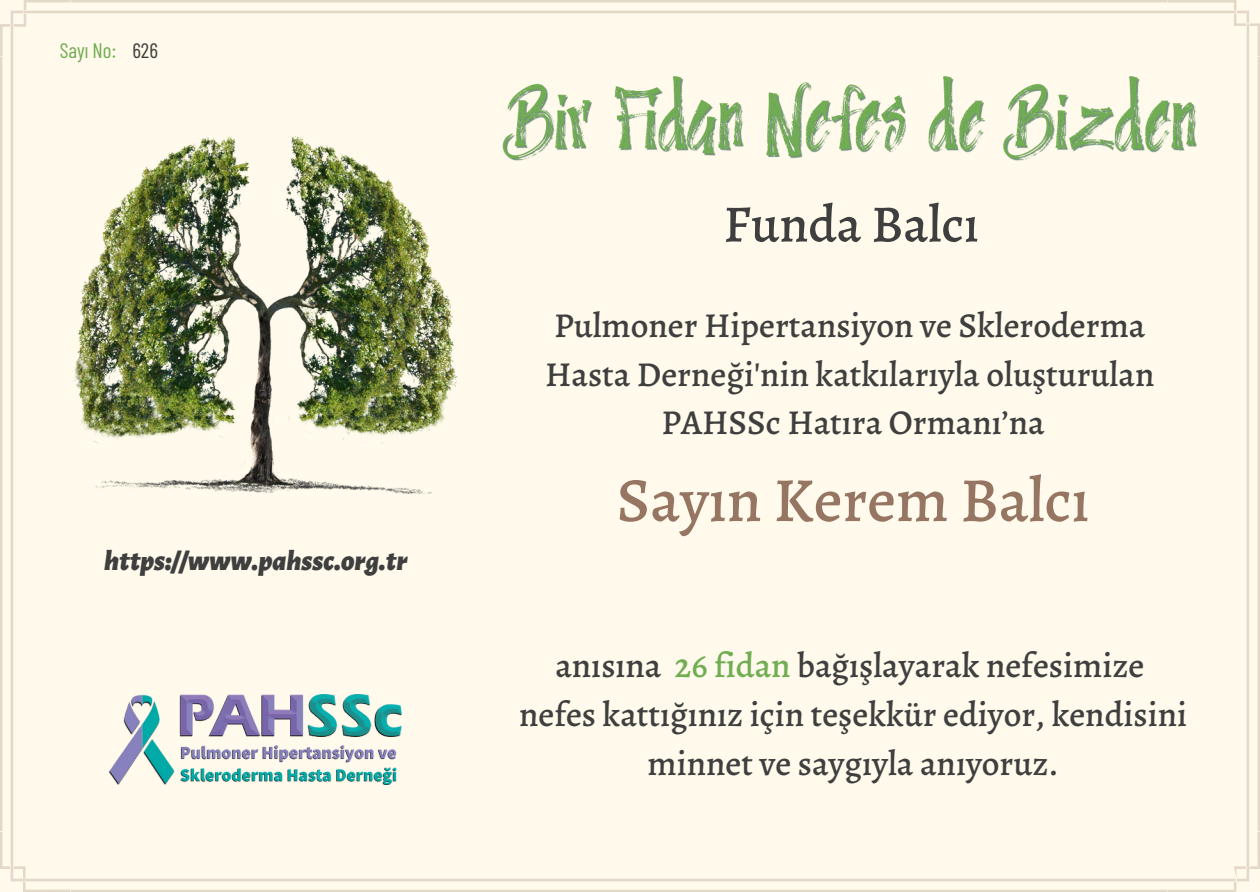
<style>
.page{position:relative;width:1260px;height:892px;background:#fff}
.page>*{position:absolute;margin:0;border:0;box-sizing:border-box;transform-origin:0 0}
.t1{font:500 63px "Alegreya";color:#967562}
.t2{font:500 52.5px "Alegreya";color:#3f3f3f}
.t3{font:500 35px/48.6px "Alegreya";color:#3f3f3f;text-align:center}
.t4{font:italic 900 28.7px "Alegreya Sans";color:#3f3f3f}
.t5{font:21px "Barlow Condensed";color:#71ad53}
.s1{color:#3f3f3f}
.s2{color:#71ad53}
</style>
<div class="page">
<div style="left:0;top:0;width:1260px;height:891px;background:#fffaeb"></div>
<img style="left:51px;top:130px;width:410px;height:379px">
<img style="left:109px;top:694px;width:293px;height:90px">
<img style="left:501px;top:55px;width:700px;height:150px">
<p class="t5" style="left:60px;top:37px;width:100px">Sayı No: <span class="s1">626</span></p>
<p class="t4" style="left:104px;top:546px;width:305px">https://www.pahssc.org.tr</p>
<h2 class="t2" style="left:723px;top:188px;width:257px">Funda Balcı</h2>
<p class="t3" style="left:545px;top:301px;width:611px">Pulmoner Hipertansiyon ve Skleroderma<br>Hasta Derneği'nin katkılarıyla oluşturulan<br>PAHSSc Hatıra Ormanı’na</p>
<h1 class="t1" style="left:617px;top:457px;width:474px">Sayın Kerem Balcı</h1>
<p class="t3" style="left:519px;top:641px;width:667px">anısına <span class="s2">26 fidan</span> bağışlayarak nefesimize nefes kattığınız için teşekkür ediyor, kendisini minnet ve saygıyla anıyoruz.</p>
</div>
